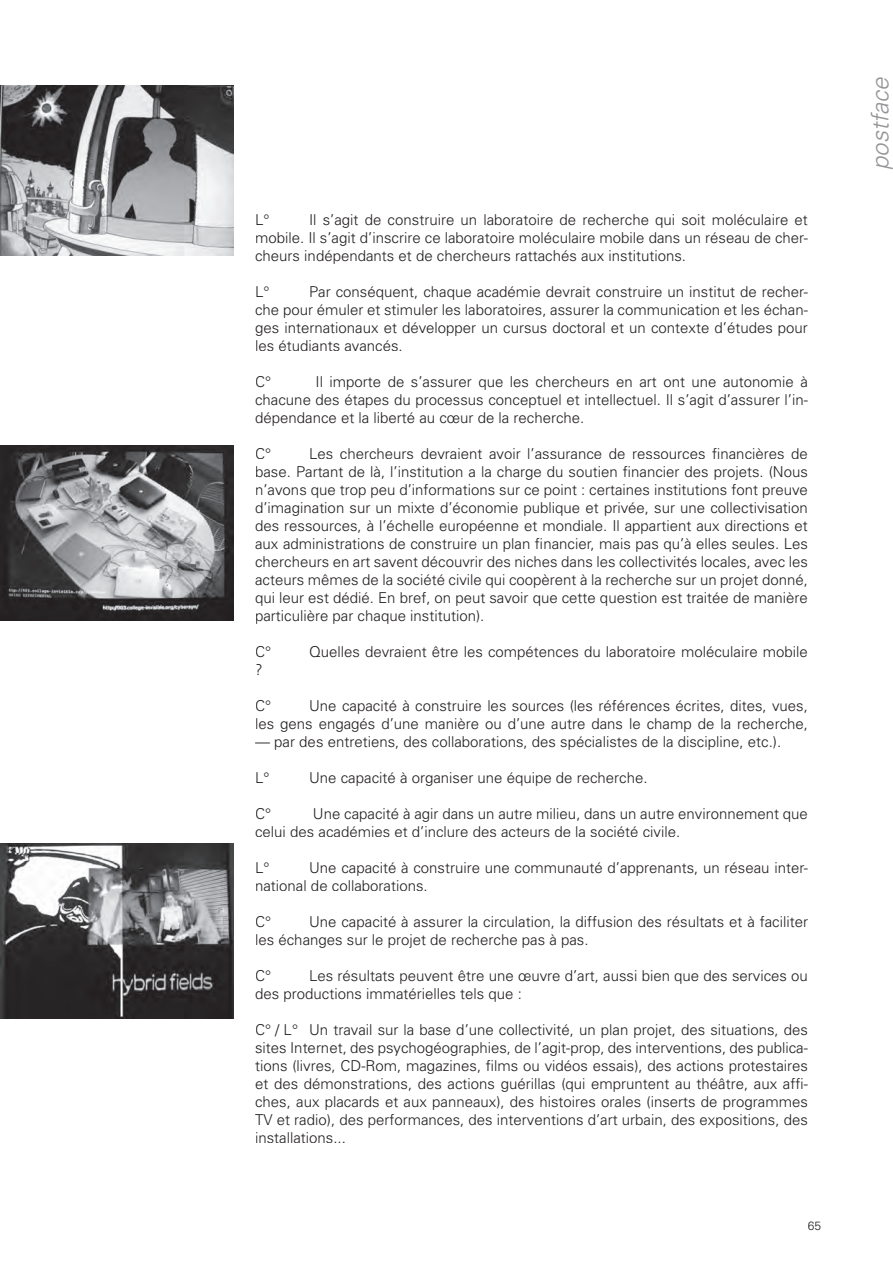
<style>
.page{position:relative;width:893px;height:1263px;background:#fff}
.page>*{position:absolute;margin:0;border:0;box-sizing:border-box;transform-origin:0 0}
.t1{font:italic 300 24px "Univers";color:#939598}
.t2{font:300 15px/18px "Univers";color:#231f20;text-align:justify}
.t3{font:300 12px "Univers";color:#231f20}
</style>
<div class="page">
<img style="left:0;top:445px;width:234px;height:176px">
<img style="left:0;top:85px;width:234px;height:170px">
<img style="left:0;top:843px;width:234px;height:176px">
<p class="t2" style="left:255px;top:210px;width:554px;text-indent:54px">Il s’agit de construire un laboratoire de recherche qui soit moléculaire et mobile. Il s’agit d’inscrire ce laboratoire moléculaire mobile dans un réseau de cher&shy;cheurs indépendants et de chercheurs rattachés aux institutions.</p>
<p class="t2" style="left:255px;top:282px;width:16px">L°</p>
<p class="t2" style="left:255px;top:210px;width:16px">L°</p>
<p class="t2" style="left:255px;top:282px;width:554px;text-indent:54px">Par conséquent, chaque académie devrait construire un institut de recher&shy;che pour émuler et stimuler les laboratoires, assurer la communication et les échan&shy;ges internationaux et développer un cursus doctoral et un contexte d’études pour les étudiants avancés.</p>
<p class="t2" style="left:255px;top:372px;width:18px">C°</p>
<p class="t2" style="left:255px;top:372px;width:554px;text-indent:60px">Il importe de s’assurer que les chercheurs en art ont une autonomie à chacune des étapes du processus conceptuel et intellectuel. Il s’agit d’assurer l’in&shy;dépendance et la liberté au cœur de la recherche.</p>
<p class="t2" style="left:255px;top:444px;width:18px">C°</p>
<p class="t2" style="left:255px;top:444px;width:554px;text-indent:54px">Les chercheurs devraient avoir l’assurance de ressources financières de base. Partant de là, l’institution a la charge du soutien financier des projets. (Nous n’avons que trop peu d’informations sur ce point : certaines institutions font preuve d’imagination sur un mixte d’économie publique et privée, sur une collectivisation des ressources, à l’échelle européenne et mondiale. Il appartient aux directions et aux administrations de construire un plan financier, mais pas qu’à elles seules. Les chercheurs en art savent découvrir des niches dans les collectivités locales, avec les acteurs mêmes de la société civile qui coopèrent à la recherche sur un projet donné, qui leur est dédié. En bref, on peut savoir que cette question est traitée de manière particulière par chaque institution).</p>
<p class="t2" style="left:255px;top:642px;width:18px">C°</p>
<p class="t2" style="left:309px;top:642px;width:500px">Quelles devraient être les compétences du laboratoire moléculaire mobile</p>
<p class="t2" style="left:255px;top:660px;width:9px">?</p>
<p class="t2" style="left:255px;top:696px;width:18px">C°</p>
<p class="t2" style="left:255px;top:696px;width:554px;text-align:right">Une capacité à construire les sources (les références écrites, dites, vues,<br>les gens engagés d’une manière ou d’une autre dans le champ de la recherche,</p>
<p class="t2" style="left:255px;top:732px;width:527px">— par des entretiens, des collaborations, des spécialistes de la discipline, etc.).</p>
<p class="t2" style="left:255px;top:768px;width:16px">L°</p>
<p class="t2" style="left:309px;top:768px;width:340px">Une capacité à organiser une équipe de recherche.</p>
<p class="t2" style="left:255px;top:804px;width:18px">C°</p>
<p class="t2" style="left:255px;top:804px;width:554px;text-indent:58px">Une capacité à agir dans un autre milieu, dans un autre environnement que celui des académies et d’inclure des acteurs de la société civile.</p>
<p class="t2" style="left:255px;top:858px;width:16px">L°</p>
<p class="t2" style="left:255px;top:858px;width:554px;text-indent:54px">Une capacité à construire une communauté d’apprenants, un réseau inter&shy;national de collaborations.</p>
<p class="t2" style="left:255px;top:912px;width:18px">C°</p>
<p class="t2" style="left:255px;top:912px;width:554px;text-indent:54px">Une capacité à assurer la circulation, la diffusion des résultats et à faciliter les échanges sur le projet de recherche pas à pas.</p>
<p class="t2" style="left:255px;top:966px;width:18px">C°</p>
<p class="t2" style="left:255px;top:966px;width:554px;text-indent:54px">Les résultats peuvent être une œuvre d’art, aussi bien que des services ou des productions immatérielles tels que :</p>
<p class="t2" style="left:255px;top:1020px;width:554px">C° / L° Un travail sur la base d’une collectivité, un plan projet, des situations, des sites Internet, des psychogéographies, de l’agit-prop, des interventions, des publica&shy;tions (livres, CD-Rom, magazines, films ou vidéos essais), des actions protestaires et des démonstrations, des actions guérillas (qui empruntent au théâtre, aux affi&shy;ches, aux placards et aux panneaux), des histoires orales (inserts de programmes TV et radio), des performances, des interventions d’art urbain, des expositions, des installations...</p>
<p class="t3" style="left:808px;top:1218px;width:15px">65</p>
<h1 class="t1" style="left:865px;top:170px;width:94px;rotate:-90deg">postface</h1>
</div>
